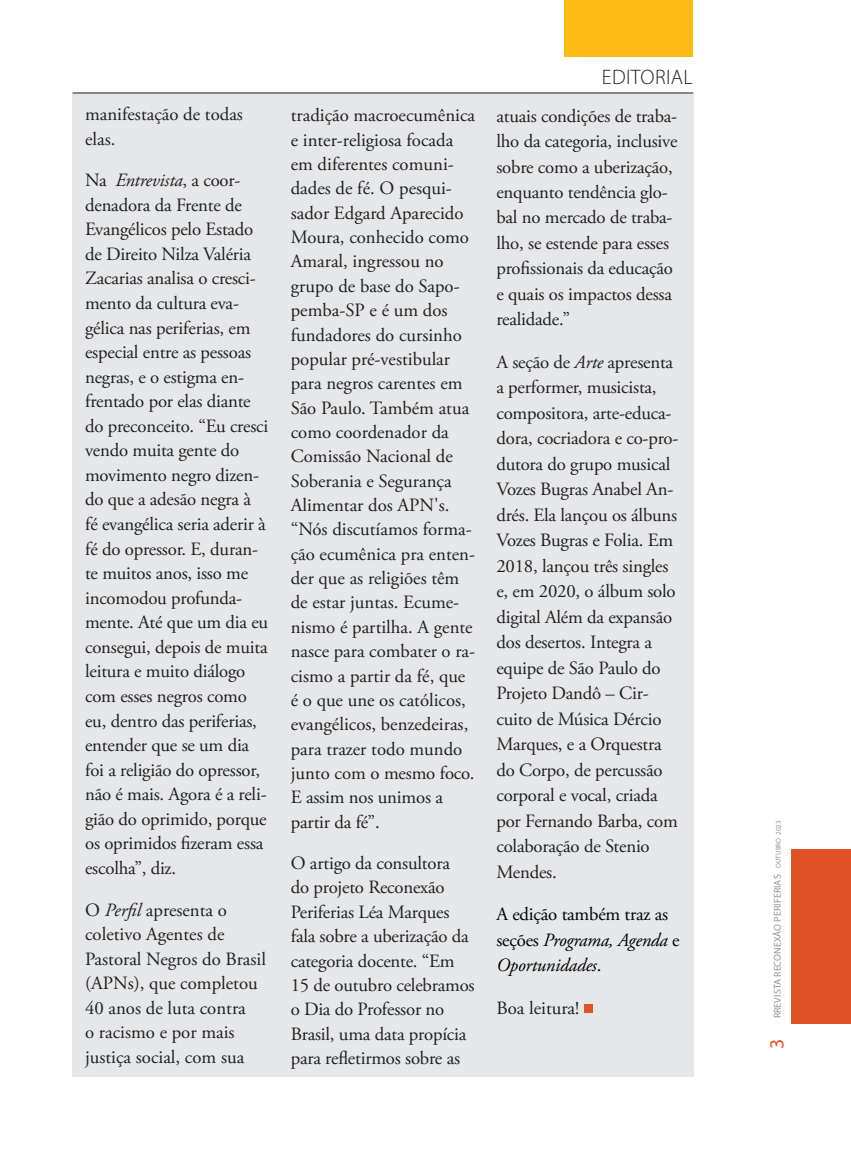
<style>
.page{position:relative;width:851px;height:1149px;background:#fff}
.page>*{position:absolute;margin:0;border:0;box-sizing:border-box;transform-origin:0 0}
.t1{font:300 21px "Myriad Pro";letter-spacing:.02em;color:#231f20}
.t2{font:18.75px/24.3px "Adobe Garamond Pro";letter-spacing:-.01em;color:#231f20}
.t3{font:italic 18.75px/25.5px "Adobe Garamond Pro";letter-spacing:-.01em;color:#000}
.t4{font:9.9px "Myriad Pro";letter-spacing:.01em;color:#939598}
.s1{font-style:italic}
.s2{font-style:normal}
.s3{font-size:19.95px;color:#e15326}
.s4{font-size:7.05px}
</style>
<div class="page">
<div style="left:72px;top:94px;width:621px;height:982px;background:#e6e7e9"></div>
<div style="left:564px;top:0;width:129px;height:57px;background:#fcba13"></div>
<div style="left:791px;top:848px;width:59px;height:175px;background:#e15326"></div>
<div style="left:584px;top:1004px;width:8px;height:8px;background:#e15326"></div>
<hr style="left:73px;top:93px;width:620px;height:1px;background:#231f20">
<p class="t2" style="left:85px;top:102px;width:159px">manifestação de todas elas.</p>
<p class="t2" style="left:85px;top:168px;width:185px">Na <span class="s1">Entrevista</span>, a coor&shy;denadora da Frente de<br>Evangélicos pelo Estado de Direito Nilza Valéria<br>Zacarias analisa o cresci&shy;mento da cultura eva&shy;gélica nas periferias, em especial entre as pessoas negras, e o estigma en&shy;frentado por elas diante do preconceito. “Eu cresci vendo muita gente do movimento negro dizen&shy;do que a adesão negra à fé evangélica seria aderir à fé do opressor. E, duran&shy;te muitos anos, isso me incomodou profunda&shy;mente. Até que um dia eu consegui, depois de muita leitura e muito diálogo com esses negros como eu, dentro das periferias, entender que se um dia foi a religião do opressor, não é mais. Agora é a reli&shy;gião do oprimido, porque os oprimidos fizeram essa escolha”, diz.</p>
<p class="t2" style="left:85px;top:897px;width:182px">O <span class="s1">Perfil</span> apresenta o coletivo Agentes de<br>Pastoral Negros do Brasil (APNs), que completou<br>40 anos de luta contra<br>o racismo e por mais justiça social, com sua</p>
<p class="t2" style="left:291px;top:104px;width:186px">tradição macroecumênica e inter-religiosa focada em diferentes comuni&shy;dades de fé. O pesqui&shy;sador Edgard Aparecido<br>Moura, conhecido como<br>Amaral, ingressou no grupo de base do Sapo&shy;pemba-SP e é um dos fundadores do cursinho popular pré-vestibular para negros carentes em<br>São Paulo. Também atua como coordenador da<br>Comissão Nacional de<br>Soberania e Segurança<br>Alimentar dos APN's. “Nós discutíamos forma&shy;ção ecumênica pra enten&shy;der que as religiões têm de estar juntas. Ecume&shy;nismo é partilha. A gente nasce para combater o ra&shy;cismo a partir da fé, que é o que une os católicos, evangélicos, benzedeiras, para trazer todo mundo junto com o mesmo foco.<br>E assim nos unimos a partir da fé”.</p>
<p class="t2" style="left:291px;top:851px;width:185px">O artigo da consultora<br>do projeto Reconexão<br>Periferias Léa Marques fala sobre a uberização da categoria docente. “Em<br>15 de outubro celebramos o Dia do Professor no<br>Brasil, uma data propícia para refletirmos sobre as</p>
<p class="t1" style="left:601px;top:65px;width:93px">EDITORIAL</p>
<p class="t2" style="left:496px;top:103px;width:182px;line-height:25.5px">atuais condições de traba&shy;lho da categoria, inclusive sobre como a uberização, enquanto tendência glo&shy;bal no mercado de traba&shy;lho, se estende para esses profissionais da educação e quais os impactos dessa realidade.”</p>
<p class="t2" style="left:496px;top:350px;width:184px;line-height:25.5px">A seção de <span class="s1">Arte</span> apresenta a performer, musicista, compositora, arte-educa&shy;dora, cocriadora e co-pro&shy;dutora do grupo musical<br>Vozes Bugras Anabel An&shy;drés. Ela lançou os álbuns<br>Vozes Bugras e Folia. Em<br>2018, lançou três singles e, em 2020, o álbum solo digital Além da expansão dos desertos. Integra a equipe de São Paulo do<br>Projeto Dandô – Cir&shy;cuito de Música Dércio<br>Marques, e a Orquestra do Corpo, de percussão corporal e vocal, criada por Fernando Barba, com colaboração de Stenio<br>Mendes.</p>
<p class="t3" style="left:496px;top:901px;width:185px"><span class="s2">A edição também traz as seções</span> Programa, Agenda <span class="s2">e<br></span>Oportunidades<span class="s2">.</span></p>
<p class="t2" style="left:496px;top:995px;width:84px">Boa leitura!</p>
<p class="t4" style="left:771px;top:1048px;width:229px;rotate:-90deg"><span class="s3">3</span> RREVISTA RECONEXÃO PERIFERIAS <span class="s4">OUTUBRO 2023</span></p>
</div>
